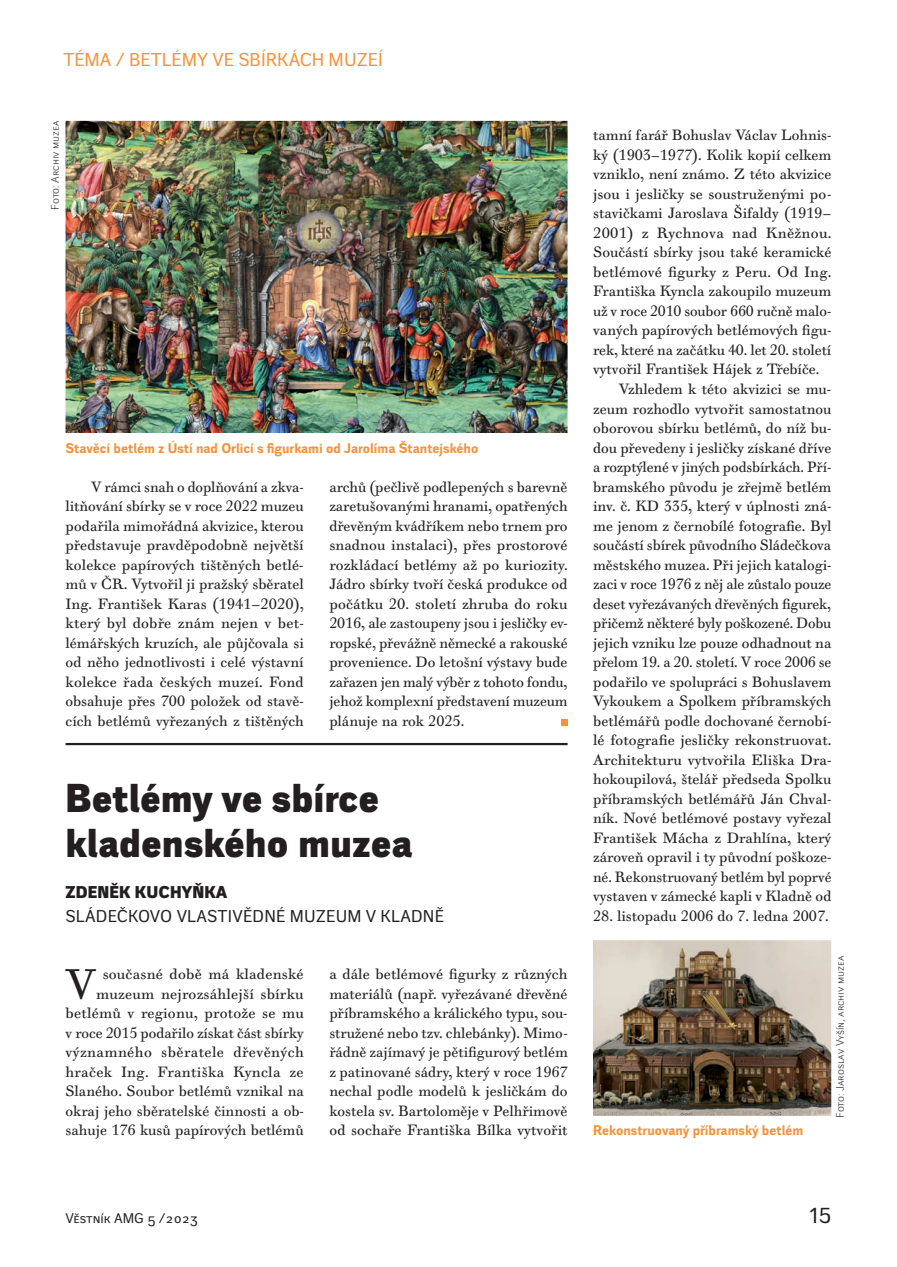
<style>
.page{position:relative;width:897px;height:1267px;background:#fff}
.page>*{position:absolute;margin:0;border:0;box-sizing:border-box;transform-origin:0 0}
.t1{font:40.8px "Walbaum 10 Pro";color:#231f20}
.t2{font:900 39px/45px "Walbaum Grotesk";color:#231f20}
.t3{font:21px "Walbaum Grotesk Text";color:#231f20}
.t4{font:18px "Walbaum Grotesk Text";color:#f69239}
.t5{font:16.5px "Walbaum Grotesk Text";letter-spacing:.01em;color:#231f20}
.t6{font:900 16.5px "Walbaum Grotesk";letter-spacing:.01em;color:#231f20}
.t7{font:14.25px/19.5px "Walbaum 10 Pro";color:#231f20;text-align:justify}
.t8{font:14.25px "Walbaum 10 Pro";letter-spacing:.02em;color:#231f20}
.t9{font:700 13.5px "Walbaum Grotesk Text";color:#f69239}
.t10{font:13.5px "Walbaum Grotesk Text";color:#231f20}
.t11{font:10.5px "Walbaum Grotesk";color:#231f20}
</style>
<div class="page">
<img style="left:65px;top:121px;width:502px;height:312px">
<svg style="left:561px;top:719px;width:6px;height:6px"></svg>
<hr style="left:66px;top:743px;width:501px;height:2px;background:#231f20">
<img style="left:593px;top:940px;width:238px;height:175px">
<p class="t4" style="left:63px;top:49px;width:320px">TÉMA / BETLÉMY VE SBÍRKÁCH M UZEÍ</p>
<p class="t11" style="left:49px;top:210px;width:90px;rotate:-90deg">Foto: Archiv muzea</p>
<p class="t9" style="left:66px;top:440px;width:414px">Stavěcí betlém z Ústí nad Orlicí s figurkami od Jarolíma Štantejského</p>
<p class="t7" style="left:329px;top:477px;width:240px">archů (pečlivě podlepených s barevně zaretušovanými hranami, opatřených dřevěným kvádříkem nebo trnem pro snadnou instalaci), přes prostorové rozkládací betlémy až po kuriozity.<br>Jádro sbírky tvoří česká produkce od počátku 20. století zhruba do roku 2016, ale zastoupeny jsou i jesličky ev&shy;ropské, převážně německé a rakouské provenience. Do letošní výstavy bude zařazen jen malý výběr z tohoto fondu, jehož komplexní představení muzeum plánuje na rok 2025.</p>
<p class="t7" style="left:66px;top:477px;width:240px;text-indent:26px">V rámci snah o doplňování a zkva&shy;litňování sbírky se v roce 2022 muzeu podařila mimořádná akvizice, kterou představuje pravděpodobně největší kolekce papírových tištěných betlé&shy;mů v ČR. Vytvořil ji pražský sběratel Ing. František Karas (1941–2020), který byl dobře znám nejen v bet&shy;lémářských kruzích, ale půjčovala si od něho jednotlivosti i celé výstavní kolekce řada českých muzeí. Fond obsahuje přes 700 položek od stavě&shy;cích betlémů vyřezaných z tištěných</p>
<h2 class="t2" style="left:66px;top:777px;width:348px">Betlémy ve sbírce kladenského muzea</h2>
<p class="t6" style="left:66px;top:882px;width:163px">Zdeněk Kuchyňka</p>
<p class="t5" style="left:66px;top:907px;width:380px">SLÁDEČKOVO VLASTIVĚDNÉ M UZEUM V KLADNĚ</p>
<p class="t7" style="left:66px;top:964px;width:240px;text-align:right">současné době má kladenské muzeum nejrozsáhlejší sbírku betlémů v regionu, protože se mu v roce 2015 podařilo získat část sbírky významného sběratele dřevěných hraček Ing. Františka Kyncla ze Slaného. Soubor betlémů vznikal na okraj jeho sběratelské činnosti a ob&shy;sahuje 176 kusů papírových betlémů</p>
<p class="t7" style="left:329px;top:964px;width:240px">a dále betlémové figurky z různých materiálů (např. vyřezávané dřevěné příbramského a králického typu, sou&shy;stružené nebo tzv. chlebánky). Mimo&shy;řádně zajímavý je pětifigurový betlém z patinované sádry, který v roce 1967 nechal podle modelů k jesličkám do kostela sv. Bartoloměje v Pelhřimově od sochaře Františka Bílka vytvořit</p>
<h1 class="t1" style="left:66px;top:957px;width:32px">V</h1>
<p class="t7" style="left:593px;top:126px;width:240px">tamní farář Bohuslav Václav Lohnis-</p>
<p class="t7" style="left:593px;top:145px;width:240px">ký (1903–1977). Kolik kopií celkem</p>
<p class="t7" style="left:593px;top:165px;width:240px">vzniklo, není známo. Z této akvizice</p>
<p class="t7" style="left:593px;top:184px;width:240px">jsou i jesličky se soustruženými po-</p>
<p class="t7" style="left:593px;top:204px;width:239px">stavičkami Jaroslava Šifaldy (1919–</p>
<p class="t8" style="left:593px;top:223px;width:240px">2001) z Rychnova nad Kněžnou.</p>
<p class="t7" style="left:593px;top:243px;width:240px">Součástí sbírky jsou také keramické</p>
<p class="t7" style="left:593px;top:262px;width:240px">betlémové figurky z Peru. Od Ing.</p>
<p class="t7" style="left:593px;top:282px;width:240px">Františka Kyncla zakoupilo muzeum</p>
<p class="t7" style="left:593px;top:301px;width:240px">už v roce 2010 soubor 660 ručně malo-</p>
<p class="t7" style="left:593px;top:321px;width:240px">vaných papírových betlémových figu-</p>
<p class="t7" style="left:593px;top:340px;width:239px">rek, které na začátku 40. let 20. století</p>
<p class="t7" style="left:593px;top:360px;width:228px">vytvořil František Hájek z Třebíče.</p>
<p class="t7" style="left:618px;top:379px;width:214px">Vzhledem k této akvizici se mu-</p>
<p class="t7" style="left:593px;top:399px;width:240px">zeum rozhodlo vytvořit samostatnou</p>
<p class="t7" style="left:593px;top:418px;width:240px">oborovou sbírku betlémů, do níž bu-</p>
<p class="t7" style="left:593px;top:438px;width:240px">dou převedeny i jesličky získané dříve</p>
<p class="t7" style="left:593px;top:457px;width:240px">a rozptýlené v jiných podsbírkách. Pří-</p>
<p class="t7" style="left:593px;top:477px;width:240px">bramského původu je zřejmě betlém</p>
<p class="t7" style="left:593px;top:496px;width:240px">inv. č. KD 335, který v úplnosti zná-</p>
<p class="t7" style="left:593px;top:516px;width:240px">me jenom z černobílé fotografie. Byl</p>
<p class="t7" style="left:593px;top:535px;width:239px">součástí sbírek původního Sládečkova</p>
<p class="t7" style="left:593px;top:555px;width:240px">městského muzea. Při jejich katalogi-</p>
<p class="t7" style="left:593px;top:574px;width:240px">zaci v roce 1976 z něj ale zůstalo pouze</p>
<p class="t7" style="left:593px;top:594px;width:239px">deset vyřezávaných dřevěných figurek,</p>
<p class="t7" style="left:593px;top:613px;width:240px">přičemž některé byly poškozené. Dobu</p>
<p class="t7" style="left:593px;top:633px;width:240px">jejich vzniku lze pouze odhadnout na</p>
<p class="t7" style="left:593px;top:652px;width:240px">přelom 19. a 20. století. V roce 2006 se</p>
<p class="t7" style="left:593px;top:672px;width:240px">podařilo ve spolupráci s Bohuslavem</p>
<p class="t7" style="left:593px;top:691px;width:240px">Vykoukem a Spolkem příbramských</p>
<p class="t7" style="left:593px;top:711px;width:240px">betlémářů podle dochované černobí-</p>
<p class="t7" style="left:593px;top:730px;width:240px">lé fotografie jesličky rekonstruovat.</p>
<p class="t7" style="left:593px;top:750px;width:240px">Architekturu vytvořila Eliška Dra-</p>
<p class="t7" style="left:593px;top:769px;width:240px">hokoupilová, štelář předseda Spolku</p>
<p class="t7" style="left:593px;top:789px;width:240px">příbramských betlémářů Ján Chval-</p>
<p class="t7" style="left:593px;top:808px;width:240px">ník. Nové betlémové postavy vyřezal</p>
<p class="t7" style="left:593px;top:828px;width:240px">František Mácha z Drahlína, který</p>
<p class="t7" style="left:593px;top:847px;width:240px">zároveň opravil i ty původní poškoze-</p>
<p class="t7" style="left:593px;top:867px;width:240px">né. Rekonstruovaný betlém byl poprvé</p>
<p class="t7" style="left:593px;top:886px;width:240px">vystaven v zámecké kapli v Kladně od</p>
<p class="t7" style="left:593px;top:906px;width:237px">28. listopadu 2006 do 7. ledna 2007.</p>
<p class="t9" style="left:593px;top:1122px;width:212px">Rekonstruovaný příbramský betlém</p>
<p class="t11" style="left:834px;top:1117px;width:163px;rotate:-90deg">Foto: Jaroslav Vyšín, archiv muzea</p>
<p class="t10" style="left:66px;top:1210px;width:134px">VĚSTNÍK AMG 5 /2023</p>
<h3 class="t3" style="left:809px;top:1203px;width:24px">15</h3>
</div>
